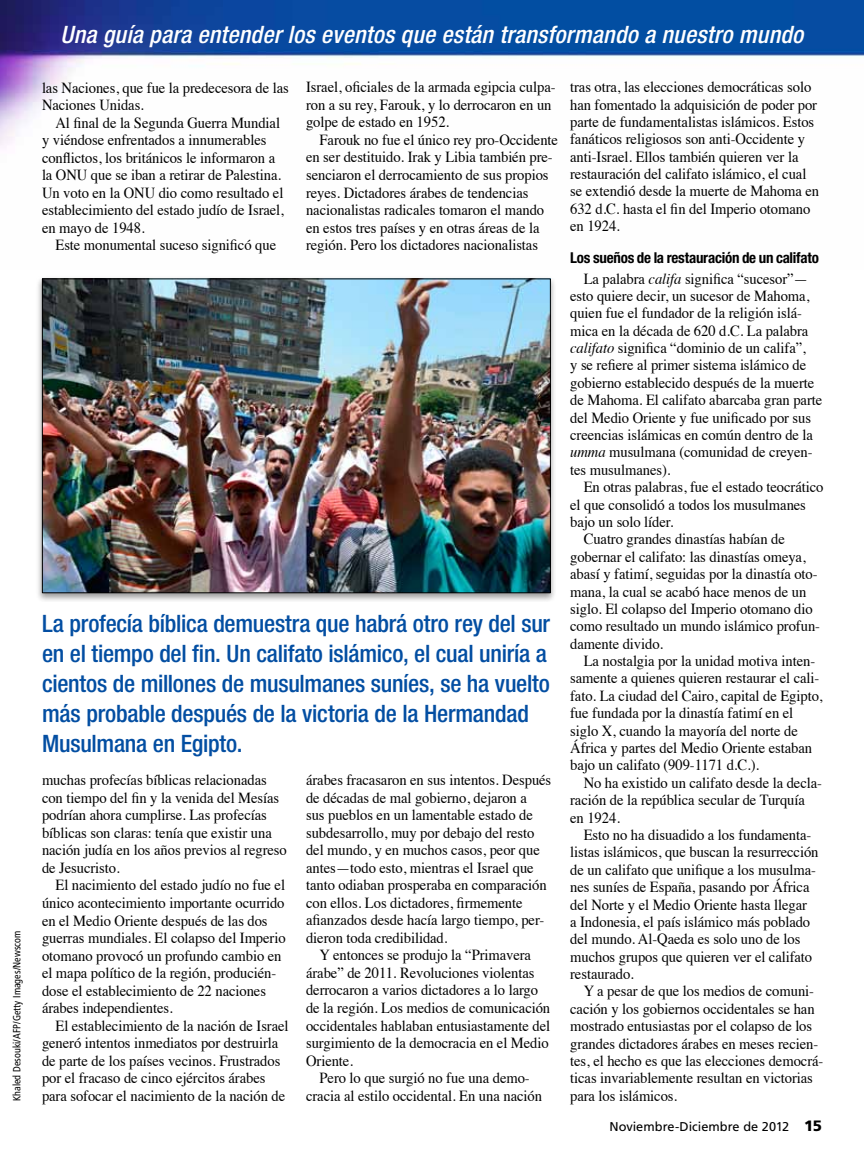
<style>
.page{position:relative;width:864px;height:1161px;background:#fff}
.page>*{position:absolute;margin:0;border:0;box-sizing:border-box;transform-origin:0 0}
.t1{font:500 condensed 24px/30px "Helvetica Neue";letter-spacing:-.01em;color:#034ea2}
.t2{font:italic 500 condensed 24px "Helvetica Neue";letter-spacing:.01em;color:#fff}
.t3{font:15.3px/17.5px "Times";letter-spacing:-.005em;color:#000;scale:.95 1}
.t4{font:700 condensed 15px "Helvetica Neue";letter-spacing:-.015em;color:#000}
.t5{font:12.75px "Frutiger";color:#000}
.t6{font:condensed 10.5px "Frutiger";letter-spacing:.005em;color:#000;scale:.95 1}
.s1{font-style:italic}
.s2{font-weight:900;font-size:15px}
</style>
<div class="page">
<img style="left:0;top:0;width:864px;height:148px">
<div style="left:36px;top:276px;width:521px;height:326px;background:#000;opacity:.4"></div>
<img style="left:44px;top:281px;width:505px;height:310px">
<div style="left:42px;top:279px;width:509px;height:314px;border:1px solid #000"></div>
<p class="t6" style="left:11px;top:1101px;width:181px;rotate:-90deg">Khaled Desouki/AFP/Getty Images/Newscom</p>
<h1 class="t2" style="left:61px;top:20px;width:744px">Una guía para entender los eventos que están transformando a nuestro mundo</h1>
<p class="t3" style="left:42px;top:77px;width:261px">las Naciones, que fue la predecesora de las<br>Naciones Unidas.</p>
<p class="t3" style="left:42px;top:112px;width:256px;text-indent:13px">Al final de la Segunda Guerra Mundial y viéndose enfrentados a innumerables conflictos, los británicos le informaron a la ONU que se iban a retirar de Palestina.<br>Un voto en la ONU dio como resultado el establecimiento del estado judío de Israel, en mayo de 1948.</p>
<p class="t3" style="left:55px;top:235px;width:234px">Este monumental suceso significó que</p>
<p class="t3" style="left:306px;top:77px;width:264px">Israel, oficiales de la armada egipcia culpa&shy;ron a su rey, Farouk, y lo derrocaron en un golpe de estado en 1952.</p>
<p class="t3" style="left:306px;top:130px;width:267px;text-indent:13px">Farouk no fue el único rey pro-Occidente en ser destituido. Irak y Libia también pre&shy;senciaron el derrocamiento de sus propios reyes. Dictadores árabes de tendencias nacionalistas radicales tomaron el mando en estos tres países y en otras áreas de la región. Pero los dictadores nacionalistas</p>
<p class="t1" style="left:42px;top:609px;width:510px">La profecía bíblica demuestra que habrá otro rey del sur en el tiempo del fin. Un califato islámico, el cual uniría a cientos de millones de musulmanes suníes, se ha vuelto más probable después de la victoria de la Hermandad Musulmana en Egipto.</p>
<p class="t3" style="left:42px;top:770px;width:259px">muchas profecías bíblicas relacionadas con tiempo del fin y la venida del Mesías podrían ahora cumplirse. Las profecías bíblicas son claras: tenía que existir una nación judía en los años previos al regreso de Jesucristo.</p>
<p class="t3" style="left:42px;top:875px;width:258px;text-indent:13px">El nacimiento del estado judío no fue el único acontecimiento importante ocurrido en el Medio Oriente después de las dos guerras mundiales. El colapso del Imperio otomano provocó un profundo cambio en el mapa político de la región, producién&shy;dose el establecimiento de 22 naciones árabes independientes.</p>
<p class="t3" style="left:42px;top:1015px;width:261px;text-indent:13px">El establecimiento de la nación de Israel generó intentos inmediatos por destruirla de parte de los países vecinos. Frustrados por el fracaso de cinco ejércitos árabes para sofocar el nacimiento de la nación de</p>
<p class="t3" style="left:306px;top:770px;width:260px">árabes fracasaron en sus intentos. Después de décadas de mal gobierno, dejaron a<br>sus pueblos en un lamentable estado de subdesarrollo, muy por debajo del resto del mundo, y en muchos casos, peor que antes—todo esto, mientras el Israel que tanto odiaban prosperaba en comparación con ellos. Los dictadores, firmemente afianzados desde hacía largo tiempo, per&shy;dieron toda credibilidad.</p>
<p class="t3" style="left:306px;top:945px;width:259px;text-indent:13px">Y entonces se produjo la “Primavera árabe” de 2011. Revoluciones violentas derrocaron a varios dictadores a lo largo de la región. Los medios de comunicación occidentales hablaban entusiastamente del surgimiento de la democracia en el Medio Oriente.</p>
<p class="t3" style="left:306px;top:1068px;width:250px;text-align:center">Pero lo que surgió no fue una demo&shy;cracia al estilo occidental. En una nación</p>
<p class="t3" style="left:570px;top:77px;width:264px">tras otra, las elecciones democráticas solo han fomentado la adquisición de poder por parte de fundamentalistas islámicos. Estos fanáticos religiosos son anti-Occidente y anti-Israel. Ellos también quieren ver la restauración del califato islámico, el cual se extendió desde la muerte de Mahoma en 632 d.C. hasta el fin del Imperio otomano en 1924.</p>
<p class="t4" style="left:570px;top:248px;width:250px">Los sueños de la restauración de un califato</p>
<p class="t3" style="left:570px;top:268px;width:267px;text-indent:13px">La palabra <span class="s1">califa</span> significa “sucesor”— esto quiere decir, un sucesor de Mahoma, quien fue el fundador de la religión islá&shy;mica en la década de 620 d.C. La palabra <span class="s1">califato</span> significa “dominio de un califa”,<br>y se refiere al primer sistema islámico de gobierno establecido después de la muerte de Mahoma. El califato abarcaba gran parte del Medio Oriente y fue unificado por sus creencias islámicas en común dentro de la <span class="s1">umma</span> musulmana (comunidad de creyen&shy;tes musulmanes).</p>
<p class="t3" style="left:584px;top:477px;width:254px">En otras palabras, fue el estado teocrático</p>
<p class="t3" style="left:570px;top:494px;width:250px">el que consolidó a todos los musulmanes</p>
<p class="t3" style="left:570px;top:512px;width:110px">bajo un solo líder.</p>
<p class="t3" style="left:584px;top:529px;width:213px">Cuatro grandes dinastías habían de</p>
<p class="t3" style="left:570px;top:547px;width:249px">gobernar el califato: las dinastías omeya,</p>
<p class="t3" style="left:570px;top:564px;width:262px">abasí y fatimí, seguidas por la dinastía oto-</p>
<p class="t3" style="left:570px;top:581px;width:250px">mana, la cual se acabó hace menos de un</p>
<p class="t3" style="left:570px;top:599px;width:257px">siglo. El colapso del Imperio otomano dio</p>
<p class="t3" style="left:570px;top:616px;width:265px">como resultado un mundo islámico profun-</p>
<p class="t3" style="left:570px;top:633px;width:100px">damente divido.</p>
<p class="t3" style="left:584px;top:651px;width:245px">La nostalgia por la unidad motiva inten-</p>
<p class="t3" style="left:570px;top:668px;width:264px">samente a quienes quieren restaurar el cali-</p>
<p class="t3" style="left:570px;top:686px;width:267px">fato. La ciudad del Cairo, capital de Egipto,</p>
<p class="t3" style="left:570px;top:703px;width:236px">fue fundada por la dinastía fatimí en el</p>
<p class="t3" style="left:570px;top:720px;width:241px">siglo X, cuando la mayoría del norte de</p>
<p class="t3" style="left:570px;top:738px;width:256px">África y partes del Medio Oriente estaban</p>
<p class="t3" style="left:570px;top:755px;width:200px">bajo un califato (909-1171 d.C.).</p>
<p class="t3" style="left:584px;top:773px;width:252px">No ha existido un califato desde la decla-</p>
<p class="t3" style="left:570px;top:790px;width:249px">ración de la república secular de Turquía</p>
<p class="t3" style="left:570px;top:807px;width:54px">en 1924.</p>
<p class="t3" style="left:584px;top:825px;width:241px">Esto no ha disuadido a los fundamenta-</p>
<p class="t3" style="left:570px;top:842px;width:263px">listas islámicos, que buscan la resurrección</p>
<p class="t3" style="left:570px;top:860px;width:260px">de un califato que unifique a los musulma-</p>
<p class="t3" style="left:570px;top:877px;width:253px">nes suníes de España, pasando por África</p>
<p class="t3" style="left:570px;top:894px;width:251px">del Norte y el Medio Oriente hasta llegar</p>
<p class="t3" style="left:570px;top:912px;width:254px">a Indonesia, el país islámico más poblado</p>
<p class="t3" style="left:570px;top:929px;width:244px">del mundo. Al-Qaeda es solo uno de los</p>
<p class="t3" style="left:570px;top:946px;width:256px">muchos grupos que quieren ver el califato</p>
<p class="t3" style="left:570px;top:964px;width:69px">restaurado.</p>
<p class="t3" style="left:584px;top:981px;width:244px">Y a pesar de que los medios de comuni-</p>
<p class="t3" style="left:570px;top:999px;width:259px">cación y los gobiernos occidentales se han</p>
<p class="t3" style="left:570px;top:1016px;width:256px">mostrado entusiastas por el colapso de los</p>
<p class="t3" style="left:570px;top:1033px;width:263px">grandes dictadores árabes en meses recien-</p>
<p class="t3" style="left:570px;top:1051px;width:268px">tes, el hecho es que las elecciones democrá-</p>
<p class="t3" style="left:570px;top:1068px;width:257px">ticas invariablemente resultan en victorias</p>
<p class="t3" style="left:570px;top:1086px;width:114px">para los islámicos.</p>
<p class="t5" style="left:609px;top:1119px;width:214px">Noviembre-Diciembre de 2012 <span class="s2">15</span></p>
</div>
